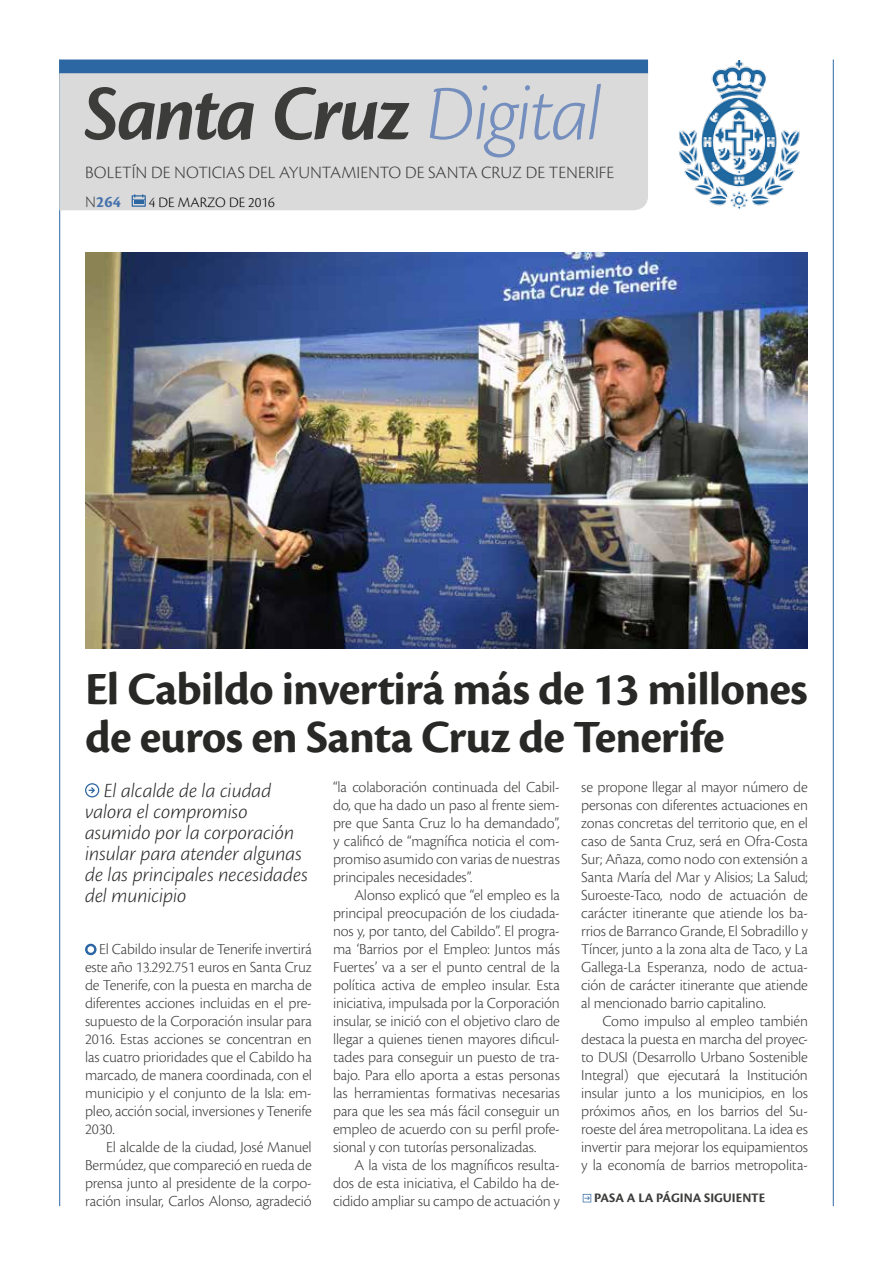
<style>
.page{position:relative;width:893px;height:1263px;background:#fff}
.page>*{position:absolute;margin:0;border:0;box-sizing:border-box;transform-origin:0 0}
.t1{font:81px "Cronos Pro Bold Disp It";letter-spacing:-.03em;color:#3c3c3b}
.t2{font:700 48px/48px "Cronos Pro";letter-spacing:-.02em;color:#282827}
.t3{font:italic 300 21px/21px "Cronos Pro";letter-spacing:-.005em;color:#282827}
.t4{font:300 18px "Cronos Pro";color:#3c3c3b}
.t5{font:700 16.5px "Cronos Pro";color:#4672ac}
.t6{font:300 15.9px/18px "Cronos Pro";letter-spacing:-.01em;color:#3c3c3b;text-align:justify}
.t7{font:300 15px "Cronos Pro";color:#000}
.t8{font:700 13.5px "Cronos Pro";color:#3c3c3b}
.s1{font-family:"Cronos Pro";font-weight:300;font-style:italic;color:#748ebe}
.s2{font-weight:300;color:#3c3c3b}
</style>
<div class="page">
<hr style="left:59px;top:60px;width:1px;height:1146px;background:#2c66a3">
<img style="left:679px;top:60px;width:121px;height:149px">
<hr style="left:833px;top:60px;width:1px;height:1146px;background:#2c66a3">
<div style="left:59px;top:60px;width:589px;height:15px;background:#2c66a3"></div>
<div style="left:59px;top:72px;width:590px;height:139px;background:#dadada"></div>
<svg style="left:132px;top:194px;width:14px;height:13px"></svg>
<svg style="left:85px;top:943px;width:12px;height:13px"></svg>
<img style="left:85px;top:252px;width:723px;height:396px">
<svg style="left:85px;top:783px;width:14px;height:14px"></svg>
<svg style="left:583px;top:1194px;width:8px;height:8px"></svg>
<h1 class="t1" style="left:85px;top:67px;width:519px">Santa Cruz <span class="s1">Digital</span></h1>
<p class="t4" style="left:85px;top:162px;width:530px">BOLETÍN DE NOTICIAS DEL AYUNTAMIENTO DE SANTA CRUZ DE TENERIFE</p>
<p class="t5" style="left:85px;top:192px;width:38px"><span class="s2">N</span>264</p>
<p class="t7" style="left:149px;top:193px;width:127px">4 DE MARZO DE 2016</p>
<h2 class="t2" style="left:85px;top:665px;width:724px">El Cabildo invertirá más de 13 millones de euros en Santa Cruz de Tenerife</h2>
<h3 class="t3" style="left:85px;top:780px;width:225px;text-indent:19px">El alcalde de la ciudad valora el compromiso asumido por la corporación insular para atender algunas de las principales necesidades del municipio</h3>
<p class="t6" style="left:581px;top:778px;width:228px">se propone llegar al mayor número de personas con diferentes actuaciones en zonas concretas del territorio que, en el caso de Santa Cruz, será en Ofra-Costa Sur; Añaza, como nodo con extensión a Santa María del Mar y Alisios; La Salud; Suroeste-Taco, nodo de actuación de carácter itinerante que atiende los ba&shy;rrios de Barranco Grande, El Sobradillo y Tíncer, junto a la zona alta de Taco, y La Gallega-La Esperanza, nodo de actua&shy;ción de carácter itinerante que atiende al mencionado barrio capitalino.</p>
<p class="t6" style="left:581px;top:1012px;width:228px;text-indent:21px">Como impulso al empleo también destaca la puesta en marcha del proyec&shy;to DUSI (Desarrollo Urbano Sostenible Integral) que ejecutará la Institución insular junto a los municipios, en los próximos años, en los barrios del Su&shy;roeste del área metropolitana. La idea es invertir para mejorar los equipamientos y la economía de barrios metropolita-</p>
<p class="t6" style="left:333px;top:778px;width:228px">“la colaboración continuada del Cabil&shy;do, que ha dado un paso al frente siem&shy;pre que Santa Cruz lo ha demandado”, y calificó de “magnífica noticia el com&shy;promiso asumido con varias de nuestras principales necesidades”.</p>
<p class="t6" style="left:333px;top:886px;width:228px;text-indent:21px">Alonso explicó que “el empleo es la principal preocupación de los ciudada&shy;nos y, por tanto, del Cabildo”. El progra&shy;ma ‘Barrios por el Empleo: Juntos más Fuertes’ va a ser el punto central de la política activa de empleo insular. Esta iniciativa, impulsada por la Corporación insular, se inició con el objetivo claro de llegar a quienes tienen mayores dificul&shy;tades para conseguir un puesto de tra&shy;bajo. Para ello aporta a estas personas las herramientas formativas necesarias para que les sea más fácil conseguir un empleo de acuerdo con su perfil profe&shy;sional y con tutorías personalizadas.</p>
<p class="t6" style="left:333px;top:1156px;width:228px;text-indent:21px">A la vista de los magníficos resulta&shy;dos de esta iniciativa, el Cabildo ha de&shy;cidido ampliar su campo de actuación y</p>
<p class="t6" style="left:85px;top:940px;width:228px;text-indent:14px">El Cabildo insular de Tenerife invertirá este año 13.292.751 euros en Santa Cruz de Tenerife, con la puesta en marcha de diferentes acciones incluidas en el pre&shy;supuesto de la Corporación insular para 2016. Estas acciones se concentran en las cuatro prioridades que el Cabildo ha marcado, de manera coordinada, con el municipio y el conjunto de la Isla: em&shy;pleo, acción social, inversiones y Tenerife 2030.</p>
<p class="t6" style="left:85px;top:1138px;width:228px;text-indent:21px">El alcalde de la ciudad, José Manuel Bermúdez, que compareció en rueda de prensa junto al presidente de la corpo&shy;ración insular, Carlos Alonso, agradeció</p>
<p class="t8" style="left:594px;top:1190px;width:173px">PASA A LA PÁGINA SIGUIENTE</p>
</div>
